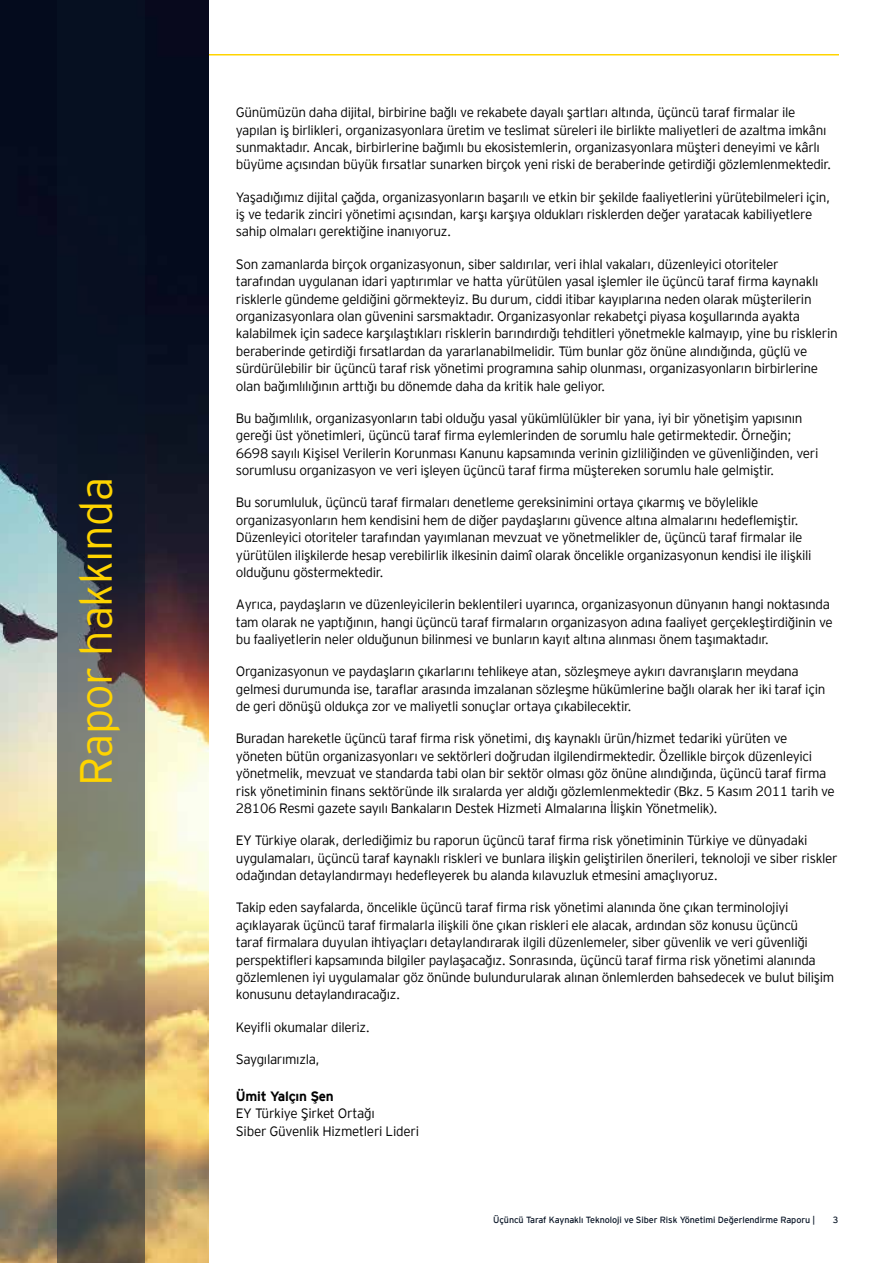
<style>
.page{position:relative;width:893px;height:1263px;background:#fff}
.page>*{position:absolute;margin:0;border:0;box-sizing:border-box;transform-origin:0 0}
.t1{font:300 45px "EY Interstate";letter-spacing:-.01em;color:#ffd400}
.t2{font:300 13.5px/17.4px "EY Interstate";letter-spacing:-.025em;color:#000}
.t3{font:700 13.5px "EY Interstate";letter-spacing:-.02em;color:#000}
.t4{font:9px "EY Interstate";letter-spacing:-.01em;color:#0a1627}
</style>
<div class="page">
<hr style="left:54px;top:54px;width:785px;height:2px;background:#ffd400">
<img style="left:0;top:0;width:208px;height:1263px">
<svg style="left:57px;top:0;width:88px;height:1263px;background:#404242"></svg>
<h1 class="t1" style="left:64px;top:786px;width:310px;rotate:-90deg">Rapor hakkında</h1>
<p class="t2" style="left:236px;top:103px;width:597px">Günümüzün daha dijital, birbirine bağlı ve rekabete dayalı şartları altında, üçüncü taraf firmalar ile yapılan iş birlikleri, organizasyonlara üretim ve teslimat süreleri ile birlikte maliyetleri de azaltma imkânı sunmaktadır. Ancak, birbirlerine bağımlı bu ekosistemlerin, organizasyonlara müşteri deneyimi ve kârlı büyüme açısından büyük fırsatlar sunarken birçok yeni riski de beraberinde getirdiği gözlemlenmektedir.</p>
<p class="t2" style="left:236px;top:187px;width:596px">Yaşadığımız dijital çağda, organizasyonların başarılı ve etkin bir şekilde faaliyetlerini yürütebilmeleri için, iş ve tedarik zinciri yönetimi açısından, karşı karşıya oldukları risklerden değer yaratacak kabiliyetlere sahip olmaları gerektiğine inanıyoruz.</p>
<p class="t2" style="left:236px;top:254px;width:603px">Son zamanlarda birçok organizasyonun, siber saldırılar, veri ihlal vakaları, düzenleyici otoriteler tarafından uygulanan idari yaptırımlar ve hatta yürütülen yasal işlemler ile üçüncü taraf firma kaynaklı risklerle gündeme geldiğini görmekteyiz. Bu durum, ciddi itibar kayıplarına neden olarak müşterilerin organizasyonlara olan güvenini sarsmaktadır. Organizasyonlar rekabetçi piyasa koşullarında ayakta kalabilmek için sadece karşılaştıkları risklerin barındırdığı tehditleri yönetmekle kalmayıp, yine bu risklerin beraberinde getirdiği fırsatlardan da yararlanabilmelidir. Tüm bunlar göz önüne alındığında, güçlü ve sürdürülebilir bir üçüncü taraf risk yönetimi programına sahip olunması, organizasyonların birbirlerine olan bağımlılığının arttığı bu dönemde daha da kritik hale geliyor.</p>
<p class="t2" style="left:236px;top:408px;width:584px">Bu bağımlılık, organizasyonların tabi olduğu yasal yükümlülükler bir yana, iyi bir yönetişim yapısının gereği üst yönetimleri, üçüncü taraf firma eylemlerinden de sorumlu hale getirmektedir. Örneğin; 6698 sayılı Kişisel Verilerin Korunması Kanunu kapsamında verinin gizliliğinden ve güvenliğinden, veri sorumlusu organizasyon ve veri işleyen üçüncü taraf firma müştereken sorumlu hale gelmiştir.</p>
<p class="t2" style="left:236px;top:493px;width:577px">Bu sorumluluk, üçüncü taraf firmaları denetleme gereksinimini ortaya çıkarmış ve böylelikle organizasyonların hem kendisini hem de diğer paydaşlarını güvence altına almalarını hedeflemiştir.<br>Düzenleyici otoriteler tarafından yayımlanan mevzuat ve yönetmelikler de, üçüncü taraf firmalar ile yürütülen ilişkilerde hesap verebilirlik ilkesinin daimî olarak öncelikle organizasyonun kendisi ile ilişkili olduğunu göstermektedir.</p>
<p class="t2" style="left:236px;top:595px;width:598px">Ayrıca, paydaşların ve düzenleyicilerin beklentileri uyarınca, organizasyonun dünyanın hangi noktasında tam olarak ne yaptığının, hangi üçüncü taraf firmaların organizasyon adına faaliyet gerçekleştirdiğinin ve bu faaliyetlerin neler olduğunun bilinmesi ve bunların kayıt altına alınması önem taşımaktadır.</p>
<p class="t2" style="left:236px;top:662px;width:591px">Organizasyonun ve paydaşların çıkarlarını tehlikeye atan, sözleşmeye aykırı davranışların meydana gelmesi durumunda ise, taraflar arasında imzalanan sözleşme hükümlerine bağlı olarak her iki taraf için de geri dönüşü oldukça zor ve maliyetli sonuçlar ortaya çıkabilecektir.</p>
<p class="t2" style="left:236px;top:729px;width:600px">Buradan hareketle üçüncü taraf firma risk yönetimi, dış kaynaklı ürün/hizmet tedariki yürüten ve yöneten bütün organizasyonları ve sektörleri doğrudan ilgilendirmektedir. Özellikle birçok düzenleyici yönetmelik, mevzuat ve standarda tabi olan bir sektör olması göz önüne alındığında, üçüncü taraf firma risk yönetiminin finans sektöründe ilk sıralarda yer aldığı gözlemlenmektedir (Bkz. 5 Kasım 2011 tarih ve 28106 Resmi gazete sayılı Bankaların Destek Hizmeti Almalarına İlişkin Yönetmelik).</p>
<p class="t2" style="left:236px;top:831px;width:603px">EY Türkiye olarak, derlediğimiz bu raporun üçüncü taraf firma risk yönetiminin Türkiye ve dünyadaki uygulamaları, üçüncü taraf kaynaklı riskleri ve bunlara ilişkin geliştirilen önerileri, teknoloji ve siber riskler odağından detaylandırmayı hedefleyerek bu alanda kılavuzluk etmesini amaçlıyoruz.</p>
<p class="t2" style="left:236px;top:898px;width:600px">Takip eden sayfalarda, öncelikle üçüncü taraf firma risk yönetimi alanında öne çıkan terminolojiyi açıklayarak üçüncü taraf firmalarla ilişkili öne çıkan riskleri ele alacak, ardından söz konusu üçüncü<br>taraf firmalara duyulan ihtiyaçları detaylandırarak ilgili düzenlemeler, siber güvenlik ve veri güvenliği perspektifleri kapsamında bilgiler paylaşacağız. Sonrasında, üçüncü taraf firma risk yönetimi alanında gözlemlenen iyi uygulamalar göz önünde bulundurularak alınan önlemlerden bahsedecek ve bulut bilişim konusunu detaylandıracağız.</p>
<p class="t2" style="left:236px;top:1017px;width:136px">Keyifli okumalar dileriz.</p>
<p class="t2" style="left:236px;top:1050px;width:85px">Saygılarımızla,</p>
<p class="t3" style="left:236px;top:1086px;width:99px">Ümit Yalçın Şen</p>
<p class="t2" style="left:236px;top:1104px;width:185px">EY Türkiye Şirket Ortağı<br>Siber Güvenlik Hizmetleri Lideri</p>
<p class="t4" style="left:493px;top:1214px;width:323px">Üçüncü Taraf Kaynaklı Teknoloji ve Siber Risk Yönetimi Değerlendirme Raporu |</p>
<p class="t4" style="left:833px;top:1214px;width:7px">3</p>
</div>
